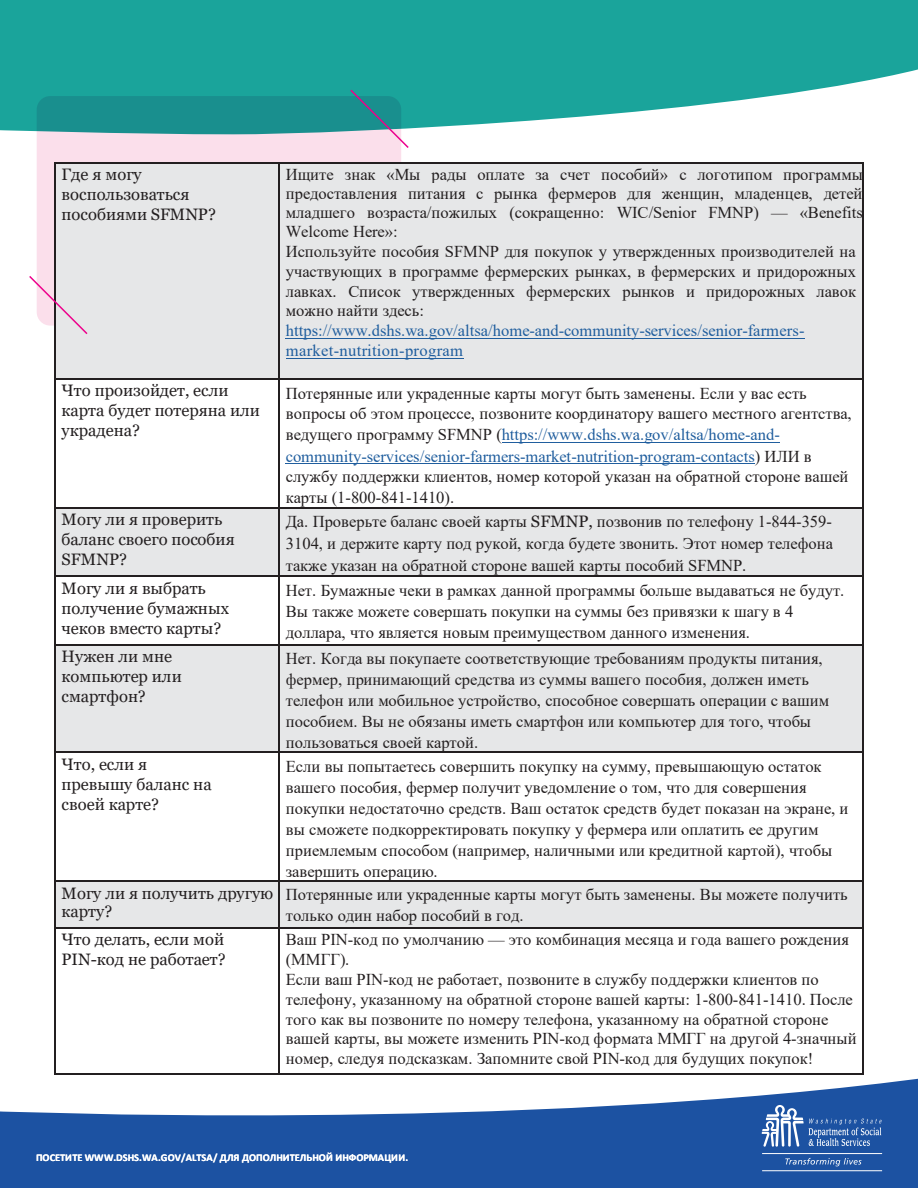
<style>
.page{position:relative;width:918px;height:1188px;background:#fff}
.page>*{position:absolute;margin:0;border:0;box-sizing:border-box;transform-origin:0 0}
.t1{font:16.5px/21px "Times New Roman";color:#231f20}
.t2{font:16.5px/20px "Georgia";color:#231f20}
.t3{font:700 10.5px "Calibri";letter-spacing:-.005em;color:#fff}
.s1{color:#205e9e}
.s2{font-family:"Georgia"}
</style>
<div class="page">
<svg style="left:0;top:0;width:918px;height:132px;background:#36afa7"></svg>
<svg style="left:0;top:1078px;width:918px;height:110px;fill:#1c52a2"></svg>
<svg style="left:762px;top:1105px;width:120px;height:42px;background:#4a75b5"></svg>
<hr style="left:762px;top:1153px;width:120px;height:1px;background:#fff">
<hr style="left:762px;top:1170px;width:120px;height:1px;background:#fff">
<svg style="left:785px;top:1158px;width:77px;height:8px"></svg>
<svg style="left:37px;top:96px;width:364px;height:230px;background:#89b6bc"></svg>
<div style="left:55px;top:163px;width:223px;height:22px;background:#e6e7e8"></div>
<div style="left:55px;top:185px;width:223px;height:20px;background:#e6e7e8"></div>
<div style="left:55px;top:205px;width:223px;height:20px;background:#e6e7e8"></div>
<div style="left:55px;top:225px;width:223px;height:19px;background:#e6e7e8"></div>
<div style="left:55px;top:244px;width:223px;height:19px;background:#e6e7e8"></div>
<div style="left:55px;top:263px;width:223px;height:19px;background:#e6e7e8"></div>
<div style="left:55px;top:282px;width:223px;height:19px;background:#e6e7e8"></div>
<div style="left:55px;top:301px;width:223px;height:19px;background:#e6e7e8"></div>
<div style="left:55px;top:320px;width:223px;height:19px;background:#e6e7e8"></div>
<div style="left:55px;top:339px;width:223px;height:20px;background:#e6e7e8"></div>
<div style="left:55px;top:359px;width:223px;height:19px;background:#e6e7e8"></div>
<div style="left:280px;top:163px;width:583px;height:215px;background:#e6e7e8"></div>
<hr style="left:286px;top:338px;width:519px;height:1px;background:#205e9e">
<hr style="left:286px;top:358px;width:178px;height:1px;background:#205e9e">
<hr style="left:55px;top:162px;width:223px;height:1px;background:#231f20">
<hr style="left:280px;top:162px;width:583px;height:1px;background:#231f20">
<hr style="left:54px;top:163px;width:1px;height:215px;background:#231f20">
<hr style="left:278px;top:163px;width:2px;height:215px;background:#231f20">
<hr style="left:863px;top:163px;width:1px;height:215px;background:#231f20">
<hr style="left:502px;top:442px;width:278px;height:1px;background:#205e9e">
<hr style="left:286px;top:463px;width:469px;height:1px;background:#205e9e">
<hr style="left:55px;top:378px;width:223px;height:2px;background:#231f20">
<hr style="left:280px;top:378px;width:583px;height:2px;background:#231f20">
<hr style="left:54px;top:380px;width:1px;height:127px;background:#231f20">
<hr style="left:278px;top:380px;width:2px;height:127px;background:#231f20">
<hr style="left:863px;top:380px;width:1px;height:127px;background:#231f20">
<div style="left:55px;top:509px;width:223px;height:67px;background:#e6e7e8"></div>
<div style="left:280px;top:509px;width:583px;height:23px;background:#e6e7e8"></div>
<div style="left:280px;top:532px;width:583px;height:21px;background:#e6e7e8"></div>
<div style="left:280px;top:553px;width:583px;height:22px;background:#e6e7e8"></div>
<hr style="left:55px;top:507px;width:223px;height:2px;background:#231f20">
<hr style="left:280px;top:507px;width:583px;height:2px;background:#231f20">
<hr style="left:54px;top:509px;width:1px;height:67px;background:#231f20">
<hr style="left:278px;top:509px;width:2px;height:67px;background:#231f20">
<hr style="left:863px;top:509px;width:1px;height:67px;background:#231f20">
<hr style="left:55px;top:576px;width:223px;height:1px;background:#231f20">
<hr style="left:280px;top:576px;width:583px;height:1px;background:#231f20">
<hr style="left:54px;top:577px;width:1px;height:67px;background:#231f20">
<hr style="left:278px;top:577px;width:2px;height:67px;background:#231f20">
<hr style="left:863px;top:577px;width:1px;height:67px;background:#231f20">
<div style="left:55px;top:645px;width:223px;height:107px;background:#e6e7e8"></div>
<div style="left:280px;top:645px;width:583px;height:23px;background:#e6e7e8"></div>
<div style="left:280px;top:668px;width:583px;height:21px;background:#e6e7e8"></div>
<div style="left:280px;top:689px;width:583px;height:21px;background:#e6e7e8"></div>
<div style="left:280px;top:710px;width:583px;height:21px;background:#e6e7e8"></div>
<div style="left:280px;top:731px;width:583px;height:21px;background:#e6e7e8"></div>
<hr style="left:55px;top:644px;width:223px;height:1px;background:#231f20">
<hr style="left:280px;top:644px;width:583px;height:1px;background:#231f20">
<hr style="left:54px;top:645px;width:1px;height:107px;background:#231f20">
<hr style="left:278px;top:645px;width:2px;height:107px;background:#231f20">
<hr style="left:863px;top:645px;width:1px;height:107px;background:#231f20">
<hr style="left:55px;top:752px;width:223px;height:1px;background:#231f20">
<hr style="left:280px;top:752px;width:583px;height:1px;background:#231f20">
<hr style="left:54px;top:753px;width:1px;height:128px;background:#231f20">
<hr style="left:278px;top:753px;width:2px;height:128px;background:#231f20">
<hr style="left:863px;top:753px;width:1px;height:128px;background:#231f20">
<div style="left:55px;top:882px;width:223px;height:45px;background:#e6e7e8"></div>
<div style="left:280px;top:882px;width:583px;height:45px;background:#e6e7e8"></div>
<hr style="left:55px;top:881px;width:223px;height:1px;background:#231f20">
<hr style="left:280px;top:881px;width:583px;height:1px;background:#231f20">
<hr style="left:54px;top:882px;width:1px;height:45px;background:#231f20">
<hr style="left:278px;top:882px;width:2px;height:45px;background:#231f20">
<hr style="left:863px;top:882px;width:1px;height:45px;background:#231f20">
<hr style="left:55px;top:927px;width:223px;height:1px;background:#231f20">
<hr style="left:280px;top:927px;width:583px;height:1px;background:#231f20">
<hr style="left:54px;top:928px;width:1px;height:146px;background:#231f20">
<hr style="left:55px;top:1074px;width:223px;height:1px;background:#231f20">
<hr style="left:278px;top:928px;width:2px;height:146px;background:#231f20">
<hr style="left:280px;top:1074px;width:583px;height:1px;background:#231f20">
<hr style="left:863px;top:928px;width:1px;height:146px;background:#231f20">
<svg style="left:349px;top:88px;width:61px;height:62px;background:#67a9af"></svg>
<svg style="left:29px;top:274px;width:59px;height:62px"></svg>
<p class="t2" style="left:62px;top:165px;width:156px">Где я могу воспользоваться пособиями SFMNP?</p>
<p class="t1" style="left:286px;top:165px;width:579px;line-height:19.5px">Ищите знак «Мы рады оплате за счет пособий» с логотипом программы предоставления питания с рынка фермеров для женщин, младенцев, детей младшего возраста/пожилых (сокращенно: WIC/Senior FMNP) — «Benefits Welcome Here»:<br>Используйте пособия SFMNP для покупок у утвержденных производителей на участвующих в программе фермерских рынках, в фермерских и придорожных лавках. Список утвержденных фермерских рынков и придорожных лавок можно найти здесь: <span class="s1">https://www.dshs.wa.gov/altsa/home-and-community-services/senior-farmers&shy;market-nutrition-program</span></p>
<p class="t2" style="left:62px;top:381px;width:200px">Что произойдет, если карта будет потеряна или украдена?</p>
<p class="t1" style="left:286px;top:382px;width:567px">Потерянные или украденные карты могут быть заменены. Если у вас есть вопросы об этом процессе, позвоните координатору вашего местного агентства, ведущего программу SFMNP (<span class="s1">https://www.dshs.wa.gov/altsa/home-and&shy;community-services/senior-farmers-market-nutrition-program-contacts</span>) ИЛИ в службу поддержки клиентов, номер которой указан на обратной стороне вашей карты (1-800-841-1410).</p>
<p class="t2" style="left:62px;top:510px;width:175px">Могу ли я проверить баланс своего пособия<br>SFMNP?</p>
<p class="t1" style="left:286px;top:511px;width:549px;line-height:21.6px;text-align:justify">Да. Проверьте баланс своей карты <span class="s2">SFMNP,</span> позвонив по телефону 1-844-359- 3104, и держите карту под рукой, когда будете звонить. Этот номер телефона также указан на обратной стороне вашей карты пособий SFMNP.</p>
<p class="t2" style="left:62px;top:579px;width:169px">Могу ли я выбрать получение бумажных чеков вместо карты?</p>
<p class="t1" style="left:286px;top:579px;width:560px">Нет. Бумажные чеки в рамках данной программы больше выдаваться не будут.<br>Вы также можете совершать покупки на суммы без привязки к шагу в 4 доллара, что является новым преимуществом данного изменения.</p>
<p class="t2" style="left:62px;top:647px;width:122px">Нужен ли мне компьютер или смартфон?</p>
<p class="t1" style="left:286px;top:648px;width:545px">Нет. Когда вы покупаете соответствующие требованиям продукты питания, фермер, принимающий средства из суммы вашего пособия, должен иметь телефон или мобильное устройство, способное совершать операции с вашим пособием. Вы не обязаны иметь смартфон или компьютер для того, чтобы пользоваться своей картой.</p>
<p class="t2" style="left:62px;top:754px;width:152px">Что, если я превышу баланс на своей карте?</p>
<p class="t1" style="left:286px;top:755px;width:564px">Если вы попытаетесь совершить покупку на сумму, превышающую остаток вашего пособия, фермер получит уведомление о том, что для совершения покупки недостаточно средств. Ваш остаток средств будет показан на экране, и вы сможете подкорректировать покупку у фермера или оплатить ее другим приемлемым способом (например, наличными или кредитной картой), чтобы завершить операцию.</p>
<p class="t2" style="left:62px;top:884px;width:213px;line-height:18.8px">Могу ли я получить другую карту?</p>
<p class="t1" style="left:286px;top:884px;width:563px">Потерянные или украденные карты могут быть заменены. Вы можете получить только один набор пособий в год.</p>
<p class="t2" style="left:62px;top:930px;width:166px">Что делать, если мой<br>PIN-код не работает?</p>
<p class="t1" style="left:286px;top:929px;width:572px;line-height:19.8px">Ваш PIN-код по умолчанию — это комбинация месяца и года вашего рождения (ММГГ).<br>Если ваш PIN-код не работает, позвоните в службу поддержки клиентов по телефону, указанному на обратной стороне вашей карты: 1-800-841-1410. После того как вы позвоните по номеру телефона, указанному на обратной стороне вашей карты, вы можете изменить PIN-код формата ММГГ на другой 4-значный номер, следуя подсказкам. Запомните свой PIN-код для будущих покупок!</p>
<p class="t3" style="left:36px;top:1150px;width:374px">ПОСЕТИТЕ WWW.DSHS.WA.GOV/ALTSA/ ДЛЯ ДОПОЛНИТЕЛЬНОЙ ИНФОРМАЦИИ.</p>
</div>
